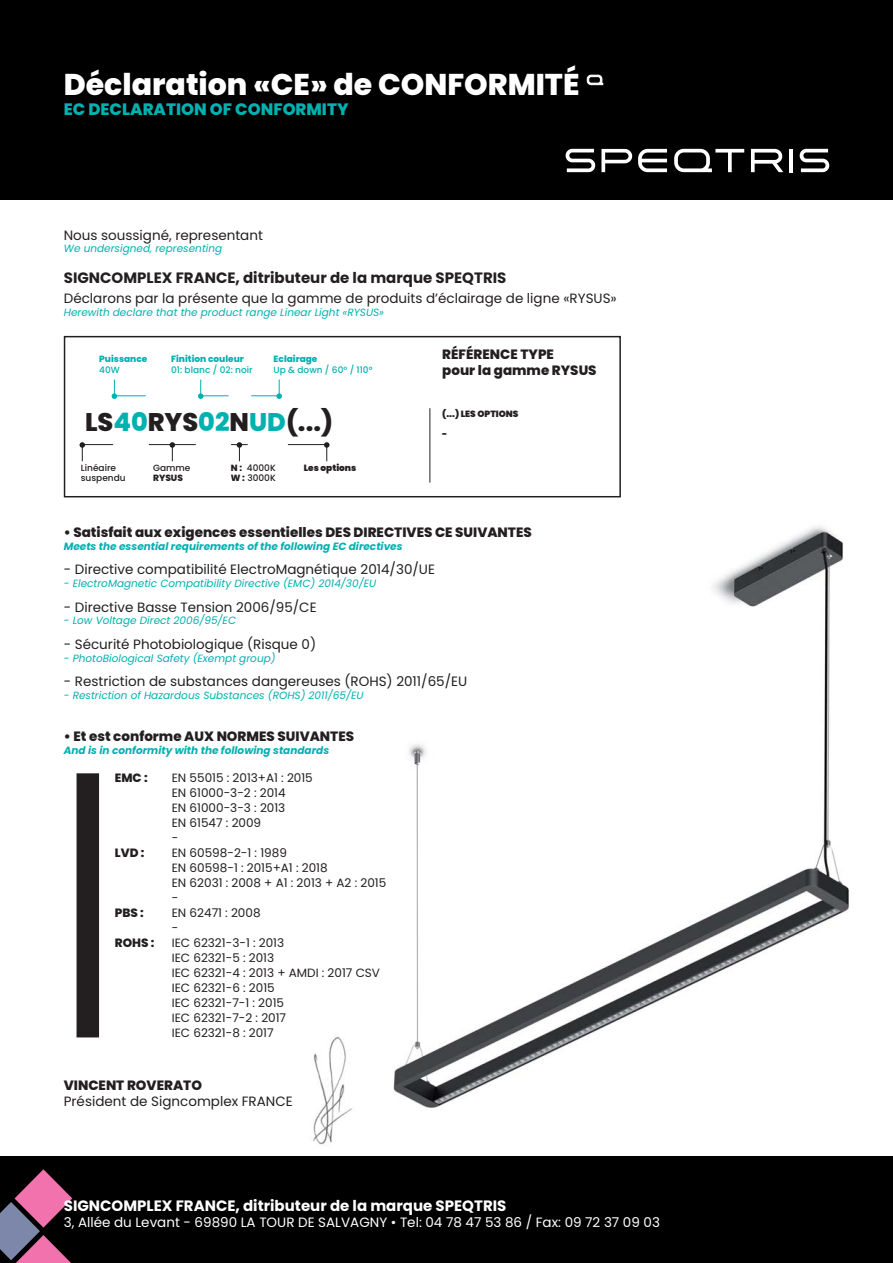
<style>
.page{position:relative;width:893px;height:1263px;background:#fff}
.page>*{position:absolute;margin:0;border:0;box-sizing:border-box;transform-origin:0 0}
.t1{font:800 30px "Poppins";color:#fff}
.t2{font:800 25.5px "Poppins";color:#231f20}
.t3{font:800 16.5px "Poppins";color:#00b1b0}
.t4{font:700 15px "Poppins";color:#231f20}
.t5{font:700 15px "Poppins";color:#fff}
.t6{font:13.5px "Poppins";color:#231f20}
.t7{font:800 13.5px/16.2px "Poppins";color:#231f20}
.t8{font:13.5px "Poppins";color:#fff}
.t9{font:12px/15px "Poppins";color:#231f20}
.t10{font:800 12px "Poppins";color:#231f20}
.t11{font:italic 10.5px "Poppins";color:#00b1b0}
.t12{font:italic 700 10.5px "Poppins";color:#00b1b0}
.t13{font:500 9px/10.8px "Poppins";color:#231f20}
.t14{font:500 9px "Poppins";color:#00b1b0}
.t15{font:800 9px "Poppins";color:#00b1b0}
.t16{font:900 9px/19.4px "Poppins";color:#231f20}
.t17{font:800 9px "Poppins";color:#231f20}
.s1{color:#00b1b0}
.s2{font-weight:800}
</style>
<div class="page">
<img style="left:333px;top:465px;width:560px;height:692px">
<div style="left:0;top:1157px;width:893px;height:106px;background:#000"></div>
<div style="left:0;top:0;width:893px;height:200px;background:#000"></div>
<img style="left:312px;top:1029px;width:45px;height:119px">
<svg style="left:0;top:1169px;width:72px;height:94px"></svg>
<svg style="left:566px;top:149px;width:29px;height:23px"></svg>
<svg style="left:601px;top:149px;width:31px;height:23px"></svg>
<svg style="left:638px;top:149px;width:29px;height:23px"></svg>
<svg style="left:674px;top:149px;width:70px;height:23px"></svg>
<svg style="left:751px;top:149px;width:32px;height:23px"></svg>
<hr style="left:789px;top:149px;width:4px;height:23px;background:#fff">
<svg style="left:800px;top:149px;width:29px;height:23px"></svg>
<svg style="left:586px;top:74px;width:17px;height:11px"></svg>
<div style="left:77px;top:773px;width:22px;height:264px;background:#231f20"></div>
<div style="left:64px;top:336px;width:557px;height:161px;border:2px solid #231f20"></div>
<hr style="left:149px;top:444px;width:47px;height:1px;background:#231f20">
<svg style="left:170px;top:442px;width:5px;height:19px"></svg>
<hr style="left:81px;top:444px;width:32px;height:1px;background:#231f20">
<svg style="left:80px;top:442px;width:5px;height:19px"></svg>
<svg style="left:231px;top:442px;width:17px;height:19px"></svg>
<hr style="left:115px;top:395px;width:31px;height:1px;background:#00b1b0">
<svg style="left:112px;top:380px;width:5px;height:19px"></svg>
<hr style="left:199px;top:395px;width:30px;height:1px;background:#00b1b0">
<svg style="left:198px;top:380px;width:5px;height:19px"></svg>
<hr style="left:288px;top:444px;width:38px;height:1px;background:#231f20">
<svg style="left:324px;top:442px;width:5px;height:19px"></svg>
<hr style="left:429px;top:408px;width:1px;height:75px;background:#231f20">
<hr style="left:251px;top:395px;width:30px;height:1px;background:#00b1b0">
<svg style="left:276px;top:380px;width:6px;height:19px"></svg>
<h1 class="t1" style="left:64px;top:73px;width:517px">Déclaration «CE» de CONFORMITÉ</h1>
<p class="t3" style="left:64px;top:103px;width:286px">EC DECLARATION OF CONFORMITY</p>
<p class="t6" style="left:64px;top:230px;width:201px">Nous soussigné, representant</p>
<p class="t11" style="left:64px;top:244px;width:160px">We undersigned, representing</p>
<p class="t4" style="left:64px;top:272px;width:444px">SIGNCOMPLEX FRANCE, ditributeur de la marque SPEQTRIS</p>
<p class="t6" style="left:64px;top:293px;width:554px">Déclarons par la présente que la gamme de produits d’éclairage de ligne «RYSUS»</p>
<p class="t11" style="left:64px;top:308px;width:322px">Herewith declare that the product range Linear Light «RYSUS»</p>
<p class="t15" style="left:99px;top:356px;width:50px">Puissance</p>
<p class="t14" style="left:99px;top:367px;width:22px">40W</p>
<p class="t15" style="left:171px;top:356px;width:74px">Finition couleur</p>
<p class="t14" style="left:171px;top:367px;width:83px">01: blanc / 02: noir</p>
<p class="t15" style="left:274px;top:356px;width:45px">Eclairage</p>
<p class="t14" style="left:274px;top:367px;width:100px">Up &amp; down / 60° / 110°</p>
<p class="t7" style="left:442px;top:347px;width:156px">RÉFÉRENCE TYPE<br>pour la gamme RYSUS</p>
<h2 class="t2" style="left:85px;top:412px;width:249px">LS<span class="s1">40</span>RYS<span class="s1">02</span>N<span class="s1">UD</span>(...)</h2>
<p class="t16" style="left:442px;top:405px;width:78px">(...) LES OPTIONS -</p>
<p class="t13" style="left:153px;top:463px;width:39px">Gamme</p>
<p class="t17" style="left:153px;top:475px;width:31px">RYSUS</p>
<p class="t16" style="left:304px;top:459px;width:54px">Les options</p>
<p class="t13" style="left:81px;top:463px;width:46px">Linéaire suspendu</p>
<p class="t13" style="left:231px;top:463px;width:46px"><span class="s2">N :</span> 4000K<br><span class="s2">W :</span> 3000K</p>
<p class="t7" style="left:64px;top:526px;width:470px">• Satisfait aux exigences essentielles DES DIRECTIVES CE SUIVANTES</p>
<p class="t12" style="left:64px;top:542px;width:340px">Meets the essential requirements of the following EC directives</p>
<p class="t6" style="left:64px;top:564px;width:373px">- Directive compatibilité ElectroMagnétique 2014/30/UE</p>
<p class="t11" style="left:64px;top:579px;width:314px">- ElectroMagnetic Compatibility Directive (EMC) 2014/30/EU</p>
<p class="t6" style="left:64px;top:602px;width:254px">- Directive Basse Tension 2006/95/CE</p>
<p class="t11" style="left:64px;top:617px;width:174px">- Low Voltage Direct 2006/95/EC</p>
<p class="t6" style="left:64px;top:639px;width:254px">- Sécurité Photobiologique (Risque 0)</p>
<p class="t11" style="left:64px;top:654px;width:213px">- PhotoBiological Safety (Exempt group)</p>
<p class="t6" style="left:64px;top:676px;width:405px">- Restriction de substances dangereuses (ROHS) 2011/65/EU</p>
<p class="t11" style="left:64px;top:691px;width:301px">- Restriction of Hazardous Substances (ROHS) 2011/65/EU</p>
<p class="t7" style="left:64px;top:730px;width:292px">• Et est conforme AUX NORMES SUIVANTES</p>
<p class="t12" style="left:64px;top:746px;width:267px">And is in conformity with the following standards</p>
<p class="t10" style="left:115px;top:773px;width:34px">EMC :</p>
<p class="t9" style="left:172px;top:771px;width:142px">EN 55015 : 2013+A1 : 2015<br>EN 61000-3-2 : 2014<br>EN 61000-3-3 : 2013<br>EN 61547 : 2009<br>-</p>
<p class="t10" style="left:115px;top:848px;width:31px">LVD :</p>
<p class="t9" style="left:172px;top:846px;width:216px">EN 60598-2-1 : 1989<br>EN 60598-1 : 2015+A1 : 2018<br>EN 62031 : 2008 + A1 : 2013 + A2 : 2015 -</p>
<p class="t10" style="left:115px;top:908px;width:31px">PBS :</p>
<p class="t9" style="left:172px;top:906px;width:90px">EN 62471 : 2008 -</p>
<p class="t10" style="left:115px;top:938px;width:41px">ROHS :</p>
<p class="t9" style="left:172px;top:936px;width:210px">IEC 62321-3-1 : 2013<br>IEC 62321-5 : 2013<br>IEC 62321-4 : 2013 + AMDI : 2017 CSV<br>IEC 62321-6 : 2015<br>IEC 62321-7-1 : 2015<br>IEC 62321-7-2 : 2017<br>IEC 62321-8 : 2017</p>
<p class="t7" style="left:64px;top:1079px;width:140px">VINCENT ROVERATO</p>
<p class="t6" style="left:64px;top:1096px;width:230px">Président de Signcomplex FRANCE</p>
<p class="t5" style="left:64px;top:1199px;width:444px">SIGNCOMPLEX FRANCE, ditributeur de la marque SPEQTRIS</p>
<p class="t8" style="left:64px;top:1217px;width:598px">3, Allée du Levant - 69890 LA TOUR DE SALVAGNY • Tel: 04 78 47 53 86 / Fax: 09 72 37 09 03</p>
</div>
